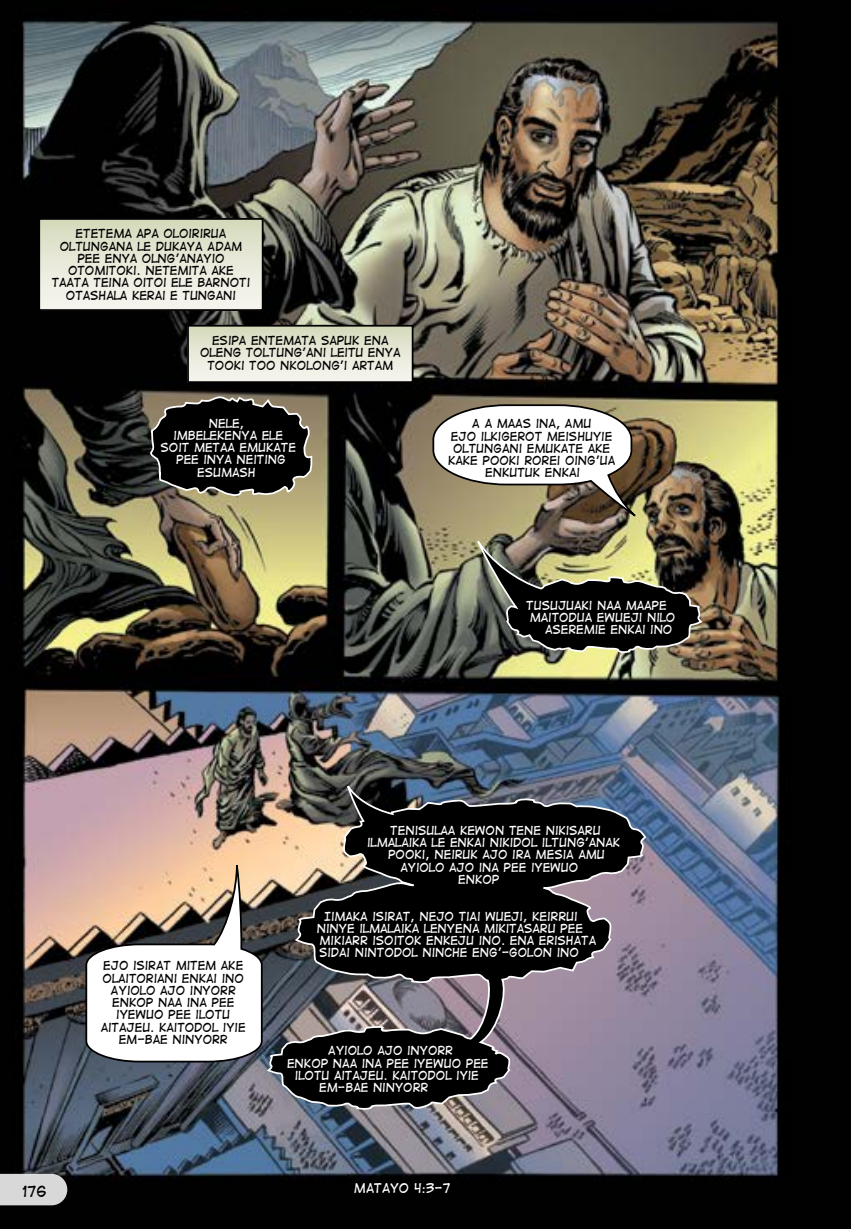
<style>
.page{position:relative;width:851px;height:1229px;background:#fff}
.page>*{position:absolute;margin:0;border:0;box-sizing:border-box;transform-origin:0 0}
.t1{font:14px "Digital Strip";color:#000}
.t2{font:12.25px "Digital Strip";color:#fff}
.t3{font:11.38px/12.2px "Digital Strip";color:#fff;text-align:center}
.t4{font:11.38px/12.2px "Digital Strip";color:#000;text-align:center}
</style>
<div class="page">
<img style="left:0;top:0;width:850px;height:1228px">
<div style="left:188px;top:326px;width:224px;height:56px;background:linear-gradient(to bottom,#d7dbbe,#f8f6f1)"></div>
<div style="left:187px;top:325px;width:226px;height:58px;border:2px solid #000"></div>
<div style="left:39px;top:219px;width:224px;height:91px;background:linear-gradient(to bottom,#d6dbbe,#f9f7f2)"></div>
<div style="left:38px;top:218px;width:225px;height:93px;border:2px solid #000"></div>
<svg style="left:149px;top:346px;width:164px;height:152px;background:#494740"></svg>
<img style="left:431px;top:403px;width:271px;height:252px">
<svg style="left:84px;top:839px;width:179px;height:224px"></svg>
<img style="left:267px;top:772px;width:379px;height:339px">
<svg style="left:0;top:1173px;width:67px;height:32px;background:#cacaca"></svg>
<p class="t4" style="left:52px;top:228px;width:200px">ETETEMA APA OLOIRIRUA<br>OLTUNGANA LE DUKAYA ADAM<br>PEE ENYA OLNG’ANAYIO<br>OTOMITOKI. NETEMITA AKE<br>TAATA TEINA OITOI ELE BARNOTI<br>OTASHALA KERAI E TUNGANI</p>
<p class="t4" style="left:200px;top:334px;width:202px">ESIPA ENTEMATA SAPUK ENA<br>OLENG TOLTUNG’ANI LEITU ENYA<br>TOOKI TOO NKOLONG’I ARTAM</p>
<p class="t3" style="left:161px;top:417px;width:137px">NELE,<br>IMBELEKENYA ELE<br>SOIT METAA EMUKATE<br>PEE INYA NEITING<br>ESUMASH</p>
<p class="t4" style="left:448px;top:417px;width:168px">A A MAAS INA, AMU<br>EJO ILKIGEROT MEISHUYIE<br>OLTUNGANI EMUKATE AKE<br>KAKE POOKI ROREI OING’UA<br>ENKUTUK ENKAI</p>
<p class="t3" style="left:526px;top:599px;width:142px">TUSUJUAKI NAA MAAPE</p>
<p class="t3" style="left:530px;top:611px;width:147px">MAITODUA EWUEJI NILO</p>
<p class="t3" style="left:545px;top:623px;width:129px">ASEREMIE ENKAI INO</p>
<p class="t4" style="left:101px;top:959px;width:146px">EJO ISIRAT MITEM AKE<br>OLAITORIANI ENKAI INO<br>AYIOLO AJO INYORR<br>ENKOP NAA INA PEE<br>IYEWUO PEE ILOTU<br>AITAJEU. KAITODOL IYIE<br>EM-BAE NINYORR</p>
<p class="t3" style="left:390px;top:824px;width:212px">TENISULAA KEWON TENE NIKISARU</p>
<p class="t3" style="left:367px;top:836px;width:254px">ILMALAIKA LE ENKAI NIKIDOL ILTUNG’ANAK</p>
<p class="t3" style="left:388px;top:848px;width:218px">POOKI, NEIRUK AJO IRA MESIA AMU</p>
<p class="t3" style="left:400px;top:861px;width:179px">AYIOLO AJO INA PEE IYEWUO</p>
<p class="t3" style="left:458px;top:873px;width:43px">ENKOP</p>
<p class="t3" style="left:317px;top:910px;width:281px;text-align:left;text-indent:7px">IIMAKA ISIRAT, NEJO TIAI WUEJI, KEIRRUI NINYE ILMALAIKA LENYENA MIKITASARU PEE MIKIARR ISOITOK ENKEJU INO. ENA ERISHATA SIDAI NINTODOL NINCHE ENG’-GOLON INO</p>
<p class="t3" style="left:328px;top:1044px;width:127px">AYIOLO AJO INYORR</p>
<p class="t3" style="left:287px;top:1057px;width:203px">ENKOP NAA INA PEE IYEWUO PEE</p>
<p class="t3" style="left:295px;top:1069px;width:185px">ILOTU AITAJEU. KAITODOL IYIE</p>
<p class="t3" style="left:319px;top:1081px;width:110px">EM-BAE NINYORR</p>
<p class="t1" style="left:22px;top:1183px;width:26px">176</p>
<p class="t2" style="left:354px;top:1181px;width:98px">MATAYO 4:3-7</p>
</div>
